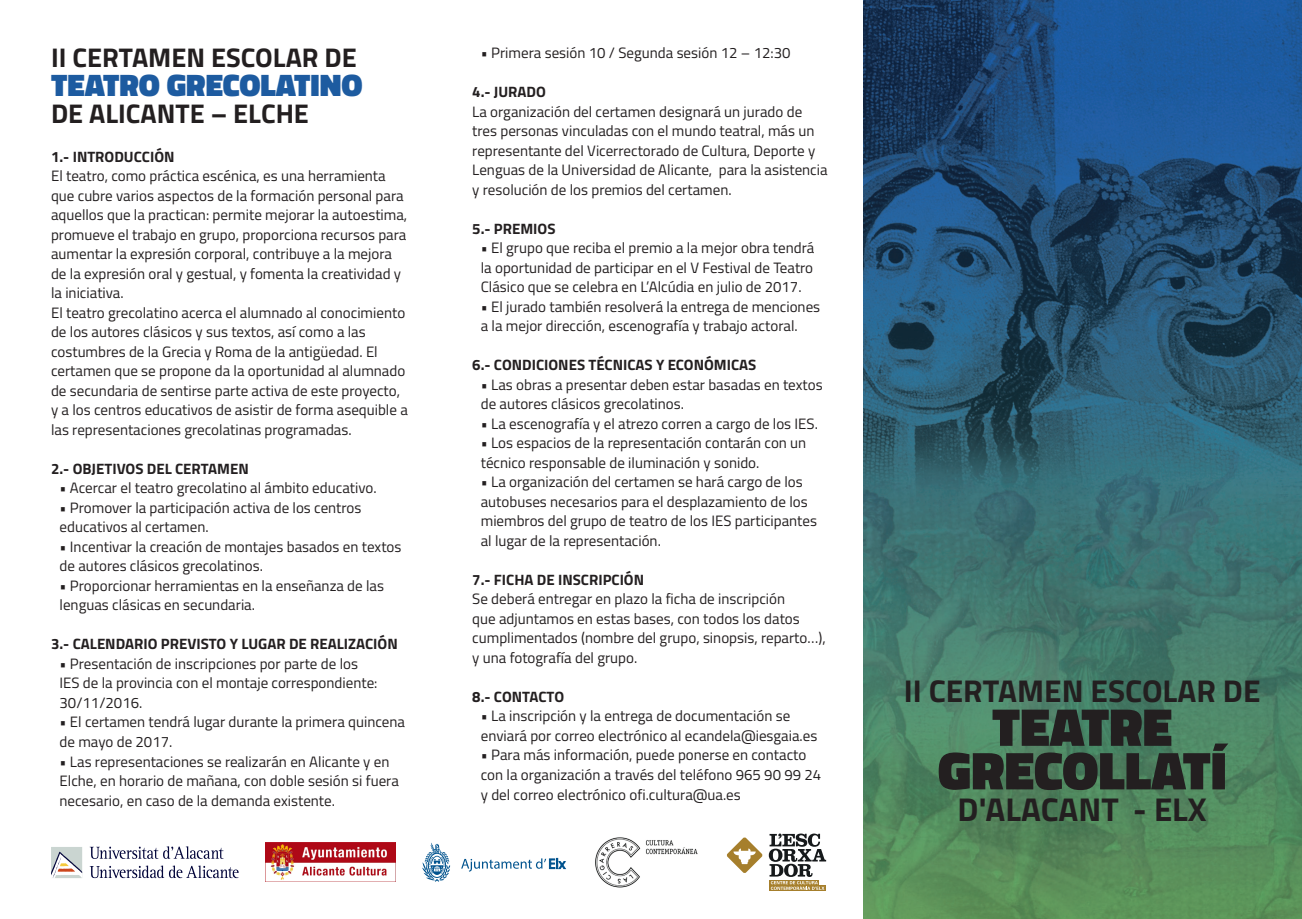
<style>
.page{position:relative;width:1302px;height:919px;background:#fff}
.page>*{position:absolute;margin:0;border:0;box-sizing:border-box;transform-origin:0 0}
.t1{font:900 54px/43.5px "Titillium";color:#231f20;text-align:center}
.t2{font:700 33px "Titillium";color:#231f20}
.t3{font:700 31.5px "Titillium";color:#231f20}
.t4{font:900 31.5px "Titillium";color:#1d5ba0}
.t5{font:700 27px "Titillium";color:#231f20}
.t6{font:15px/19.5px "Titillium";color:#231f20}
.t7{font:700 15px "Titillium";color:#231f20}
</style>
<div class="page">
<img style="left:863px;top:0;width:438px;height:918px">
<svg style="left:90px;top:865px;width:148px;height:12px"></svg>
<svg style="left:90px;top:846px;width:133px;height:12px"></svg>
<div style="left:51px;top:846px;width:31px;height:32px;background:#cad5d1"></div>
<svg style="left:51px;top:851px;width:31px;height:27px"></svg>
<img style="left:265px;top:842px;width:130px;height:39px">
<img style="left:595px;top:837px;width:103px;height:51px">
<svg style="left:461px;top:858px;width:105px;height:13px"></svg>
<svg style="left:422px;top:842px;width:28px;height:39px"></svg>
<svg style="left:726px;top:837px;width:36px;height:36px"></svg>
<svg style="left:769px;top:889px;width:56px;height:1px"></svg>
<svg style="left:768px;top:833px;width:58px;height:56px"></svg>
<h3 class="t5" style="left:51px;top:37px;width:307px">II CERTAMEN ESCOLAR DE</h3>
<h3 class="t4" style="left:51px;top:61px;width:313px">TEATRO GRECOLATINO</h3>
<h3 class="t5" style="left:51px;top:92px;width:259px">DE ALICANTE – ELCHE</h3>
<p class="t7" style="left:51px;top:145px;width:125px">1.- INTRODUCCIÓN</p>
<p class="t6" style="left:51px;top:165px;width:358px">El teatro, como práctica escénica, es una herramienta que cubre varios aspectos de la formación personal para aquellos que la practican: permite mejorar la autoestima, promueve el trabajo en grupo, proporciona recursos para aumentar la expresión corporal, contribuye a la mejora de la expresión oral y gestual, y fomenta la creatividad y la iniciativa.<br>El teatro grecolatino acerca el alumnado al conocimiento de los autores clásicos y sus textos, así como a las costumbres de la Grecia y Roma de la antigüedad. El certamen que se propone da la oportunidad al alumnado de secundaria de sentirse parte activa de este proyecto, y a los centros educativos de asistir de forma asequible a las representaciones grecolatinas programadas.</p>
<p class="t7" style="left:51px;top:457px;width:199px">2.- OBJETIVOS DEL CERTAMEN</p>
<p class="t6" style="left:60px;top:477px;width:318px">• Acercar el teatro grecolatino al ámbito educativo.</p>
<p class="t6" style="left:60px;top:497px;width:303px">• Promover la participación activa de los centros educativos al certamen.</p>
<p class="t6" style="left:60px;top:536px;width:343px">• Incentivar la creación de montajes basados en textos de autores clásicos grecolatinos.</p>
<p class="t6" style="left:60px;top:575px;width:326px">• Proporcionar herramientas en la enseñanza de las lenguas clásicas en secundaria.</p>
<p class="t7" style="left:51px;top:632px;width:348px">3.- CALENDARIO PREVISTO Y LUGAR DE REALIZACIÓN</p>
<p class="t6" style="left:60px;top:653px;width:319px">• Presentación de inscripciones por parte de los<br>IES de la provincia con el montaje correspondiente:<br>30/11/2016.</p>
<p class="t6" style="left:60px;top:711px;width:347px">• El certamen tendrá lugar durante la primera quincena de mayo de 2017.</p>
<p class="t6" style="left:60px;top:750px;width:341px">• Las representaciones se realizarán en Alicante y en<br>Elche, en horario de mañana, con doble sesión si fuera necesario, en caso de la demanda existente.</p>
<p class="t6" style="left:480px;top:42px;width:311px">• Primera sesión 10 / Segunda sesión 12 – 12:30</p>
<p class="t7" style="left:472px;top:80px;width:75px">4.- JURADO</p>
<p class="t6" style="left:472px;top:101px;width:357px">La organización del certamen designará un jurado de tres personas vinculadas con el mundo teatral, más un representante del Vicerrectorado de Cultura, Deporte y Lenguas de la Universidad de Alicante, para la asistencia y resolución de los premios del certamen.</p>
<p class="t7" style="left:472px;top:217px;width:85px">5.- PREMIOS</p>
<p class="t6" style="left:480px;top:237px;width:335px;text-align:justify">• El grupo que reciba el premio a la mejor obra tendrá la oportunidad de participar en el V Festival de Teatro Clásico que se celebra en L’Alcúdia en julio de 2017.</p>
<p class="t6" style="left:480px;top:296px;width:341px">• El jurado también resolverá la entrega de menciones a la mejor dirección, escenografía y trabajo actoral.</p>
<p class="t7" style="left:472px;top:353px;width:285px">6.- CONDICIONES TÉCNICAS Y ECONÓMICAS</p>
<p class="t6" style="left:480px;top:374px;width:343px">• Las obras a presentar deben estar basadas en textos de autores clásicos grecolatinos.</p>
<p class="t6" style="left:480px;top:413px;width:338px">• La escenografía y el atrezo corren a cargo de los IES.</p>
<p class="t6" style="left:480px;top:432px;width:327px">• Los espacios de la representación contarán con un técnico responsable de iluminación y sonido.</p>
<p class="t6" style="left:480px;top:471px;width:338px">• La organización del certamen se hará cargo de los autobuses necesarios para el desplazamiento de los miembros del grupo de teatro de los IES participantes al lugar de la representación.</p>
<p class="t7" style="left:472px;top:568px;width:173px">7.- FICHA DE INSCRIPCIÓN</p>
<p class="t6" style="left:472px;top:588px;width:355px">Se deberá entregar en plazo la ficha de inscripción<br>que adjuntamos en estas bases, con todos los datos cumplimentados (nombre del grupo, sinopsis, reparto…), y una fotografía del grupo.</p>
<p class="t7" style="left:472px;top:685px;width:93px">8.- CONTACTO</p>
<p class="t6" style="left:480px;top:705px;width:338px">• La inscripción y la entrega de documentación se enviará por correo electrónico al ecandela@iesgaia.es</p>
<p class="t6" style="left:480px;top:744px;width:342px">• Para más información, puede ponerse en contacto con la organización a través del teléfono 965 90 99 24 y del correo electrónico ofi.cultura@ua.es</p>
<h3 class="t3" style="left:903px;top:667px;width:358px">II CERTAMEN ESCOLAR DE</h3>
<h1 class="t1" style="left:937px;top:705px;width:290px">TEATRE<br>GRECOLLATÍ</h1>
<h2 class="t2" style="left:957px;top:784px;width:250px">D'ALACANT - ELX</h2>
</div>
